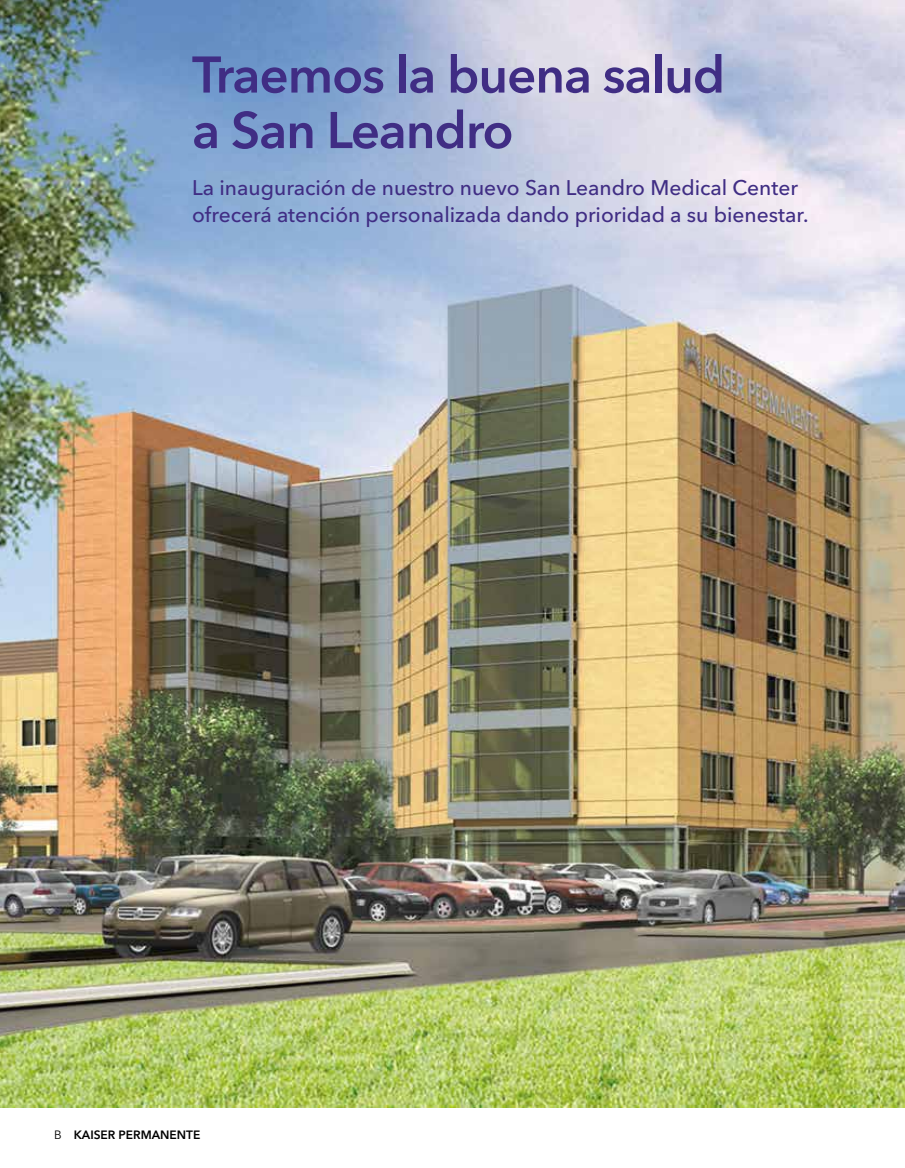
<style>
.page{position:relative;width:905px;height:1168px;background:#fff}
.page>*{position:absolute;margin:0;border:0;box-sizing:border-box;transform-origin:0 0}
.t1{font:600 51px/55.5px "Avenir Next LT Pro";letter-spacing:-.02em;color:#402d84}
.t2{font:500 21px/27px "Avenir Next LT Pro";color:#402d84}
.t3{font:600 12px "Avenir Next LT Pro";color:#000}
.s1{font-weight:400}
</style>
<div class="page">
<img style="left:0;top:0;width:904px;height:1107px">
<h2 class="t1" style="left:192px;top:47px;width:534px">Traemos la buena salud a San Leandro</h2>
<h2 class="t2" style="left:192px;top:174px;width:618px">La inauguración de nuestro nuevo San Leandro Medical Center ofrecerá atención personalizada dando prioridad a su bienestar.</h2>
<p class="t3" style="left:54px;top:1127px;width:148px"><span class="s1">B</span> KAISER PERMANENTE</p>
</div>
